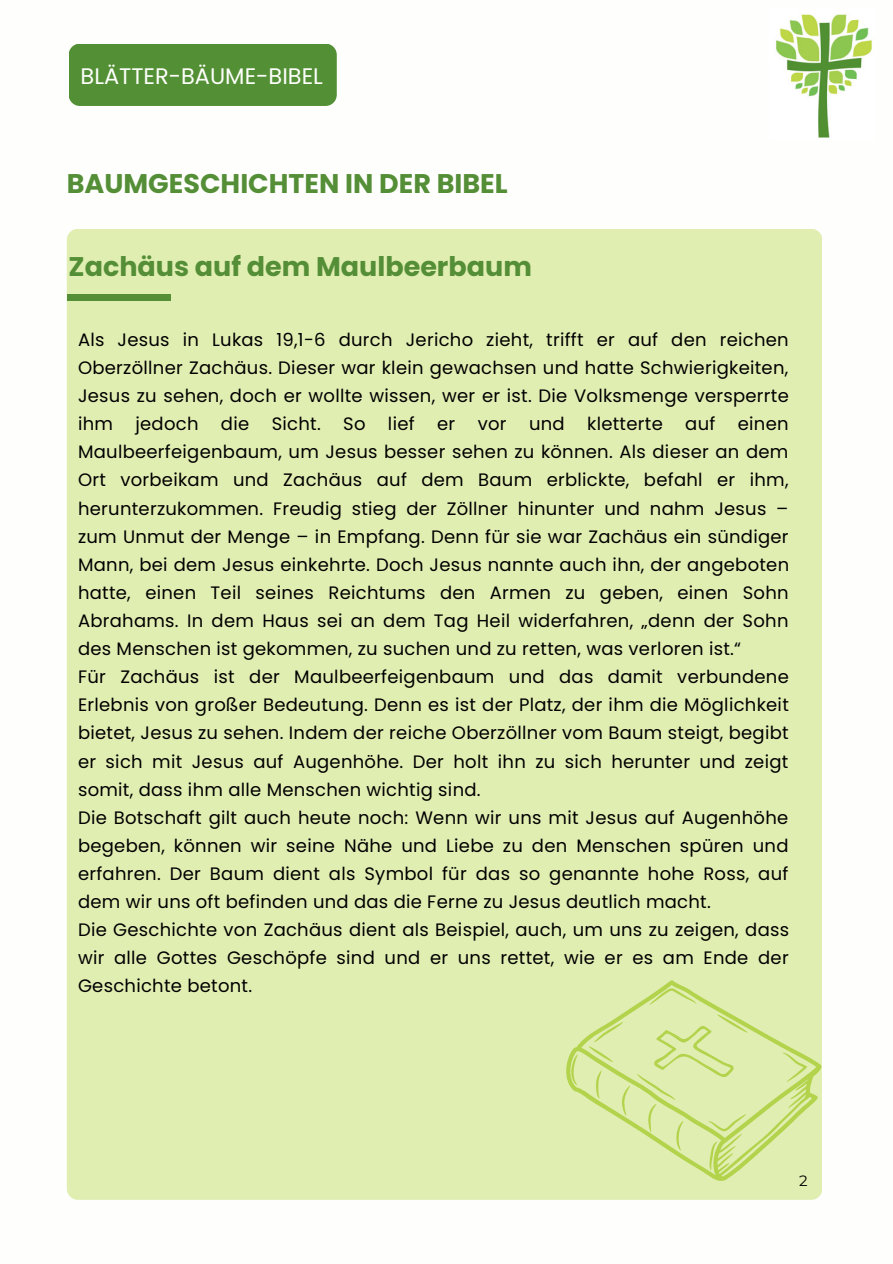
<style>
.page{position:relative;width:893px;height:1264px;background:#fff}
.page>*{position:absolute;margin:0;border:0;box-sizing:border-box;transform-origin:0 0}
.t1{font:700 27px "Poppins";color:#548e36}
.t2{font:22.5px "Poppins";color:#fefffc}
.t3{font:18px/28px "Poppins";letter-spacing:.015em;color:#000;text-align:justify}
.t4{font:15px "Montserrat";color:#000}
</style>
<div class="page">
<div style="left:69px;top:44px;width:267px;height:62px;background:#539035;border-radius:11px"></div>
<div style="left:67px;top:229px;width:755px;height:970px;background:#e1eeb2;border-radius:11px"></div>
<img style="left:776px;top:14px;width:96px;height:124px">
<div style="left:67px;top:294px;width:103px;height:7px;background:#548e36"></div>
<svg style="left:543px;top:980px;width:279px;height:220px"></svg>
<svg style="left:775px;top:1045px;width:34px;height:37px"></svg>
<svg style="left:564px;top:981px;width:185px;height:189px"></svg>
<p class="t2" style="left:81px;top:60px;width:244px">BLÄTTER-BÄUME-BIBEL</p>
<p class="t1" style="left:67px;top:165px;width:442px">BAUMGESCHICHTEN IN DER BIBEL</p>
<p class="t1" style="left:69px;top:247px;width:465px">Zachäus auf dem Maulbeerbaum</p>
<p class="t3" style="left:78px;top:325px;width:712px">Als Jesus in Lukas 19,1-6 durch Jericho zieht, trifft er auf den reichen Oberzöllner Zachäus. Dieser war klein gewachsen und hatte Schwierigkeiten, Jesus zu sehen, doch er wollte wissen, wer er ist. Die Volksmenge versperrte ihm jedoch die Sicht. So lief er vor und kletterte auf einen Maulbeerfeigenbaum, um Jesus besser sehen zu können. Als dieser an dem Ort vorbeikam und Zachäus auf dem Baum erblickte, befahl er ihm, herunterzukommen. Freudig stieg der Zöllner hinunter und nahm Jesus – zum Unmut der Menge – in Empfang. Denn für sie war Zachäus ein sündiger Mann, bei dem Jesus einkehrte. Doch Jesus nannte auch ihn, der angeboten hatte, einen Teil seines Reichtums den Armen zu geben, einen Sohn Abrahams. In dem Haus sei an dem Tag Heil widerfahren, „denn der Sohn des Menschen ist gekommen, zu suchen und zu retten, was verloren ist.“</p>
<p class="t3" style="left:78px;top:663px;width:712px">Für Zachäus ist der Maulbeerfeigenbaum und das damit verbundene Erlebnis von großer Bedeutung. Denn es ist der Platz, der ihm die Möglichkeit bietet, Jesus zu sehen. Indem der reiche Oberzöllner vom Baum steigt, begibt er sich mit Jesus auf Augenhöhe. Der holt ihn zu sich herunter und zeigt somit, dass ihm alle Menschen wichtig sind.</p>
<p class="t3" style="left:78px;top:803px;width:712px">Die Botschaft gilt auch heute noch: Wenn wir uns mit Jesus auf Augenhöhe begeben, können wir seine Nähe und Liebe zu den Menschen spüren und erfahren. Der Baum dient als Symbol für das so genannte hohe Ross, auf dem wir uns oft befinden und das die Ferne zu Jesus deutlich macht.</p>
<p class="t3" style="left:78px;top:915px;width:712px">Die Geschichte von Zachäus dient als Beispiel, auch, um uns zu zeigen, dass wir alle Gottes Geschöpfe sind und er uns rettet, wie er es am Ende der Geschichte betont.</p>
<p class="t4" style="left:799px;top:1171px;width:10px">2</p>
</div>
